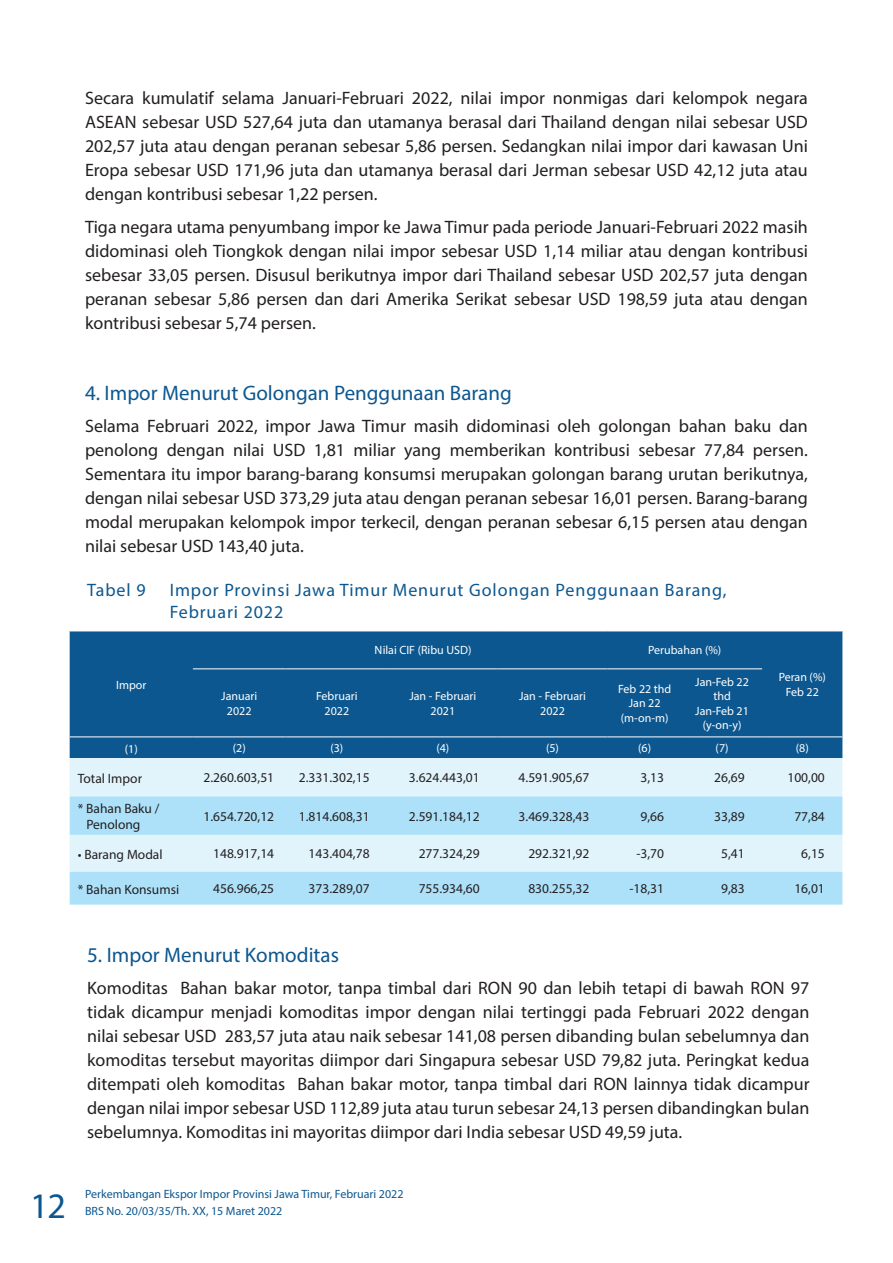
<style>
.page{position:relative;width:893px;height:1263px;background:#fff}
.page>*{position:absolute;margin:0;border:0;box-sizing:border-box;transform-origin:0 0}
.t1{font:36px "Myriad Pro";color:#0c578f}
.Body_Text_BRS{font:21px "Myriad Pro";color:#0c578f}
.Body_Text_BRS-2{font:18px/24px "Myriad Pro";color:#231f20;text-align:justify}
.t2{font:18px/21.6px "Myriad Pro";letter-spacing:.05em;color:#0c578f}
.Content_Tabel_BRS{font:13.5px "Myriad Pro";color:#231f20}
.Stub_Table_BRS{font:13.5px "Myriad Pro";color:#231f20}
.Judul_Kolom_Tabel_BR{font:12px/14.4px "Myriad Pro";color:#fff;text-align:center}
.t3{font:12px "Myriad Pro";color:#0c578f}
</style>
<div class="page">
<div style="left:70px;top:632px;width:772px;height:126px;background:#0c578f"></div>
<div style="left:70px;top:758px;width:772px;height:38px;background:#e1f4fc"></div>
<svg style="left:70px;top:796px;width:772px;height:109px;fill:#ade1f9"></svg>
<hr style="left:193px;top:668px;width:93px;height:1px;background:#fff">
<hr style="left:286px;top:668px;width:102px;height:1px;background:#fff">
<hr style="left:388px;top:668px;width:110px;height:1px;background:#fff">
<hr style="left:498px;top:668px;width:109px;height:1px;background:#fff">
<hr style="left:607px;top:668px;width:75px;height:1px;background:#fff">
<hr style="left:682px;top:668px;width:80px;height:1px;background:#fff">
<hr style="left:70px;top:736px;width:123px;height:1px;background:#fff">
<hr style="left:193px;top:736px;width:93px;height:1px;background:#fff">
<hr style="left:286px;top:736px;width:102px;height:1px;background:#fff">
<hr style="left:388px;top:736px;width:110px;height:1px;background:#fff">
<hr style="left:498px;top:736px;width:109px;height:1px;background:#fff">
<hr style="left:607px;top:736px;width:75px;height:1px;background:#fff">
<hr style="left:682px;top:736px;width:80px;height:1px;background:#fff">
<hr style="left:762px;top:736px;width:80px;height:1px;background:#fff">
<p class="Body_Text_BRS-2" style="left:85px;top:86px;width:724px">Secara kumulatif selama Januari-Februari 2022, nilai impor nonmigas dari kelompok negara ASEAN sebesar USD 527,64 juta dan utamanya berasal dari Thailand dengan nilai sebesar USD 202,57 juta atau dengan peranan sebesar 5,86 persen. Sedangkan nilai impor dari kawasan Uni Eropa sebesar USD 171,96 juta dan utamanya berasal dari Jerman sebesar USD 42,12 juta atau dengan kontribusi sebesar 1,22 persen.</p>
<p class="Body_Text_BRS-2" style="left:85px;top:214px;width:724px">Tiga negara utama penyumbang impor ke Jawa Timur pada periode Januari-Februari 2022 masih didominasi oleh Tiongkok dengan nilai impor sebesar USD 1,14 miliar atau dengan kontribusi sebesar 33,05 persen. Disusul berikutnya impor dari Thailand sebesar USD 202,57 juta dengan peranan sebesar 5,86 persen dan dari Amerika Serikat sebesar USD 198,59 juta atau dengan kontribusi sebesar 5,74 persen.</p>
<p class="Body_Text_BRS" style="left:85px;top:380px;width:428px">4. Impor Menurut Golongan Penggunaan Barang</p>
<p class="Body_Text_BRS-2" style="left:85px;top:414px;width:724px">Selama Februari 2022, impor Jawa Timur masih didominasi oleh golongan bahan baku dan penolong dengan nilai USD 1,81 miliar yang memberikan kontribusi sebesar 77,84 persen.<br>Sementara itu impor barang-barang konsumsi merupakan golongan barang urutan berikutnya, dengan nilai sebesar USD 373,29 juta atau dengan peranan sebesar 16,01 persen. Barang-barang modal merupakan kelompok impor terkecil, dengan peranan sebesar 6,15 persen atau dengan nilai sebesar USD 143,40 juta.</p>
<p class="t2" style="left:87px;top:579px;width:60px">Tabel 9</p>
<p class="t2" style="left:170px;top:579px;width:558px">Impor Provinsi Jawa Timur Menurut Golongan Penggunaan Barang,<br>Februari 2022</p>
<p class="Judul_Kolom_Tabel_BR" style="left:116px;top:677px;width:32px">Impor</p>
<p class="Judul_Kolom_Tabel_BR" style="left:221px;top:689px;width:38px">Januari</p>
<p class="Judul_Kolom_Tabel_BR" style="left:227px;top:703px;width:26px">2022</p>
<p class="Judul_Kolom_Tabel_BR" style="left:316px;top:689px;width:43px">Februari</p>
<p class="Judul_Kolom_Tabel_BR" style="left:325px;top:703px;width:26px">2022</p>
<p class="Judul_Kolom_Tabel_BR" style="left:375px;top:643px;width:98px">Nilai CIF (Ribu USD)</p>
<p class="Judul_Kolom_Tabel_BR" style="left:648px;top:643px;width:75px">Perubahan (%)</p>
<p class="Judul_Kolom_Tabel_BR" style="left:409px;top:689px;width:69px">Jan - Februari</p>
<p class="Judul_Kolom_Tabel_BR" style="left:431px;top:703px;width:26px">2021</p>
<p class="Judul_Kolom_Tabel_BR" style="left:519px;top:689px;width:69px">Jan - Februari</p>
<p class="Judul_Kolom_Tabel_BR" style="left:540px;top:703px;width:26px">2022</p>
<p class="Judul_Kolom_Tabel_BR" style="left:618px;top:681px;width:55px">Feb 22 thd<br>Jan 22</p>
<p class="Judul_Kolom_Tabel_BR" style="left:621px;top:710px;width:49px">(m-on-m)</p>
<p class="Judul_Kolom_Tabel_BR" style="left:695px;top:674px;width:55px">Jan-Feb 22 thd</p>
<p class="Judul_Kolom_Tabel_BR" style="left:695px;top:703px;width:55px">Jan-Feb 21 (y-on-y)</p>
<p class="Judul_Kolom_Tabel_BR" style="left:779px;top:670px;width:49px">Peran (%)</p>
<p class="Judul_Kolom_Tabel_BR" style="left:786px;top:684px;width:35px">Feb 22</p>
<p class="Judul_Kolom_Tabel_BR" style="left:125px;top:741px;width:14px">(1)</p>
<p class="Judul_Kolom_Tabel_BR" style="left:233px;top:741px;width:14px">(2)</p>
<p class="Judul_Kolom_Tabel_BR" style="left:330px;top:741px;width:14px">(3)</p>
<p class="Judul_Kolom_Tabel_BR" style="left:436px;top:741px;width:14px">(4)</p>
<p class="Judul_Kolom_Tabel_BR" style="left:546px;top:741px;width:14px">(5)</p>
<p class="Judul_Kolom_Tabel_BR" style="left:638px;top:741px;width:14px">(6)</p>
<p class="Judul_Kolom_Tabel_BR" style="left:716px;top:741px;width:14px">(7)</p>
<p class="Judul_Kolom_Tabel_BR" style="left:796px;top:741px;width:14px">(8)</p>
<p class="Stub_Table_BRS" style="left:78px;top:770px;width:66px">Total Impor</p>
<p class="Content_Tabel_BRS" style="left:203px;top:769px;width:72px">2.260.603,51</p>
<p class="Content_Tabel_BRS" style="left:299px;top:769px;width:72px">2.331.302,15</p>
<p class="Content_Tabel_BRS" style="left:409px;top:769px;width:72px">3.624.443,01</p>
<p class="Content_Tabel_BRS" style="left:519px;top:769px;width:72px">4.591.905,67</p>
<p class="Content_Tabel_BRS" style="left:640px;top:769px;width:25px">3,13</p>
<p class="Content_Tabel_BRS" style="left:714px;top:769px;width:32px">26,69</p>
<p class="Content_Tabel_BRS" style="left:787px;top:769px;width:39px">100,00</p>
<p class="Stub_Table_BRS" style="left:78px;top:800px;width:83px">* Bahan Baku /</p>
<p class="Stub_Table_BRS" style="left:86px;top:816px;width:56px">Penolong</p>
<p class="Content_Tabel_BRS" style="left:203px;top:808px;width:72px">1.654.720,12</p>
<p class="Content_Tabel_BRS" style="left:299px;top:808px;width:72px">1.814.608,31</p>
<p class="Content_Tabel_BRS" style="left:409px;top:808px;width:72px">2.591.184,12</p>
<p class="Content_Tabel_BRS" style="left:519px;top:808px;width:72px">3.469.328,43</p>
<p class="Content_Tabel_BRS" style="left:640px;top:808px;width:25px">9,66</p>
<p class="Content_Tabel_BRS" style="left:714px;top:808px;width:32px">33,89</p>
<p class="Content_Tabel_BRS" style="left:794px;top:808px;width:32px">77,84</p>
<p class="Stub_Table_BRS" style="left:78px;top:846px;width:86px">• Barang Modal</p>
<p class="Content_Tabel_BRS" style="left:213px;top:845px;width:62px">148.917,14</p>
<p class="Content_Tabel_BRS" style="left:309px;top:845px;width:62px">143.404,78</p>
<p class="Content_Tabel_BRS" style="left:419px;top:845px;width:62px">277.324,29</p>
<p class="Content_Tabel_BRS" style="left:528px;top:845px;width:62px">292.321,92</p>
<p class="Content_Tabel_BRS" style="left:636px;top:845px;width:29px">-3,70</p>
<p class="Content_Tabel_BRS" style="left:721px;top:845px;width:25px">5,41</p>
<p class="Content_Tabel_BRS" style="left:801px;top:845px;width:25px">6,15</p>
<p class="Stub_Table_BRS" style="left:78px;top:881px;width:103px">* Bahan Konsumsi</p>
<p class="Content_Tabel_BRS" style="left:213px;top:880px;width:62px">456.966,25</p>
<p class="Content_Tabel_BRS" style="left:309px;top:880px;width:62px">373.289,07</p>
<p class="Content_Tabel_BRS" style="left:419px;top:880px;width:62px">755.934,60</p>
<p class="Content_Tabel_BRS" style="left:528px;top:880px;width:62px">830.255,32</p>
<p class="Content_Tabel_BRS" style="left:629px;top:880px;width:36px">-18,31</p>
<p class="Content_Tabel_BRS" style="left:721px;top:880px;width:25px">9,83</p>
<p class="Content_Tabel_BRS" style="left:794px;top:880px;width:32px">16,01</p>
<p class="Body_Text_BRS" style="left:87px;top:942px;width:253px">5. Impor Menurut Komoditas</p>
<p class="Body_Text_BRS-2" style="left:87px;top:976px;width:724px">Komoditas Bahan bakar motor, tanpa timbal dari RON 90 dan lebih tetapi di bawah RON 97 tidak dicampur menjadi komoditas impor dengan nilai tertinggi pada Februari 2022 dengan nilai sebesar USD 283,57 juta atau naik sebesar 141,08 persen dibanding bulan sebelumnya dan komoditas tersebut mayoritas diimpor dari Singapura sebesar USD 79,82 juta. Peringkat kedua ditempati oleh komoditas Bahan bakar motor, tanpa timbal dari RON lainnya tidak dicampur dengan nilai impor sebesar USD 112,89 juta atau turun sebesar 24,13 persen dibandingkan bulan sebelumnya. Komoditas ini mayoritas diimpor dari India sebesar USD 49,59 juta.</p>
<p class="t3" style="left:85px;top:1187px;width:320px">Perkembangan Ekspor Impor Provinsi Jawa Timur, Februari 2022</p>
<h1 class="t1" style="left:30px;top:1184px;width:38px">12</h1>
<p class="t3" style="left:85px;top:1203px;width:199px">BRS No. 20/03/35/Th. XX, 15 Maret 2022</p>
</div>
